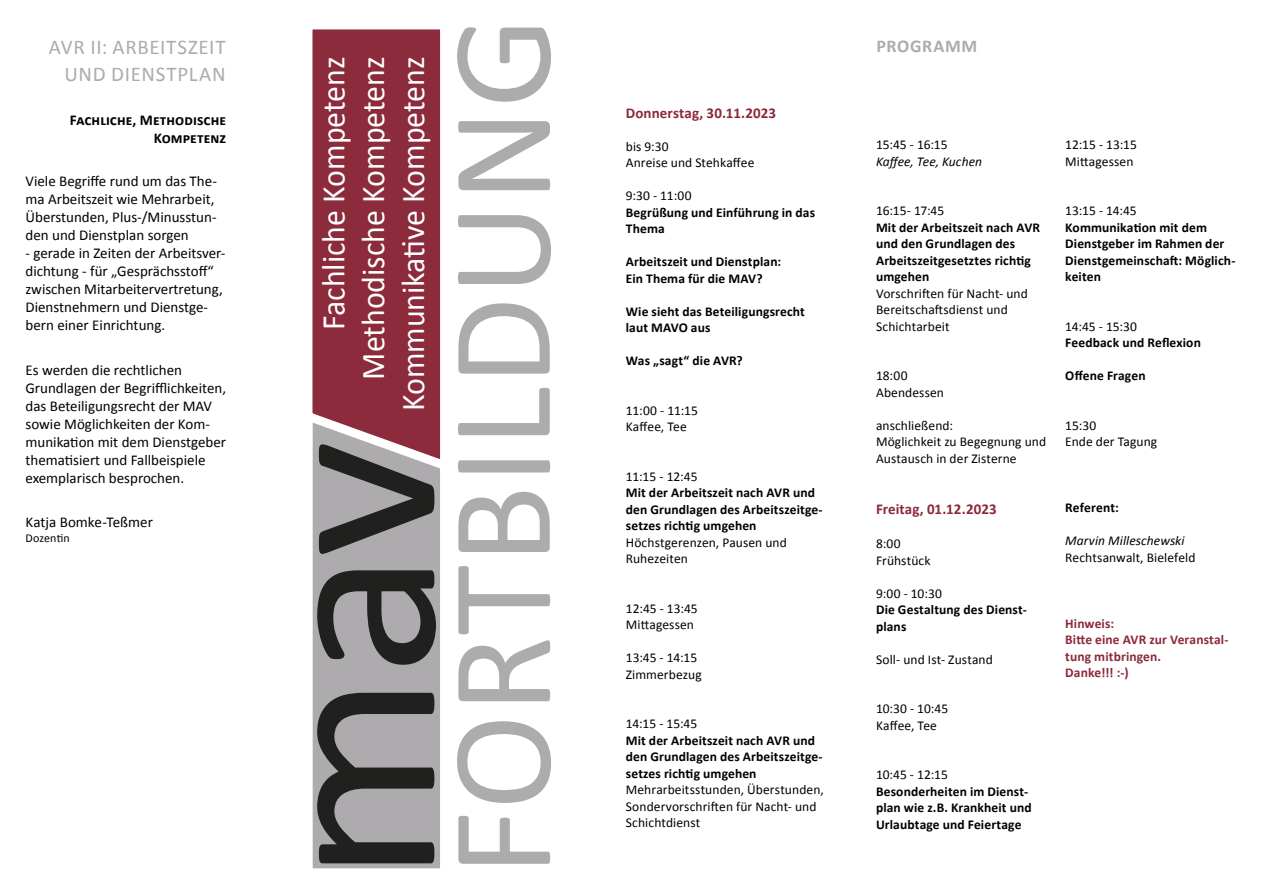
<style>
.page{position:relative;width:1263px;height:893px;background:#fff}
.page>*{position:absolute;margin:0;border:0;box-sizing:border-box;transform-origin:0 0}
.t1{font:246px "Calibri";color:#20201f;scale:1.06 1}
.t2{font:144.6px "Calibri";letter-spacing:.005em;color:#aeabae}
.t3{font:33.3px/39.9px "Calibri";color:#fff;text-align:right;scale:.96 1}
.t4{font:21px/27px "Calibri";letter-spacing:.035em;color:#adabad;text-align:right}
.t5{font:700 18px "Calibri";letter-spacing:.04em;color:#adabad}
.t6{font:15px/18px "Calibri";color:#000}
.t7{font:700 15px "Calibri";letter-spacing:.005em;color:#8b2939}
.t8{font:700 15px/18px "Calibri";letter-spacing:.005em;color:#000;text-align:right}
.t9{font:700 13.5px/16.5px "Calibri";letter-spacing:.01em;color:#000}
.t10{font:13.5px/16.5px "Calibri";letter-spacing:.005em;color:#000}
.t11{font:700 13.5px/16.5px "Calibri";letter-spacing:.01em;color:#8b2939}
.t12{font:italic 13.5px "Calibri";letter-spacing:.005em;color:#000}
.t13{font:12px "Calibri";letter-spacing:.01em;color:#000}
</style>
<div class="page">
<div style="left:308px;top:409px;width:136px;height:464px;background:#aeabae"></div>
<div style="left:304px;top:404px;width:145px;height:473px;border:9px solid #fff"></div>
<svg style="left:304px;top:29px;width:145px;height:449px"></svg>
<h3 class="t4" style="left:49px;top:33px;width:178px">AVR II: ARBEITSZEIT<br>UND DIENSTPLAN</h3>
<p class="t8" style="left:70px;top:110px;width:158px">Fachliche, Methodische<br>Kompetenz</p>
<p class="t6" style="left:26px;top:172px;width:193px">Viele Begriffe rund um das The&shy;ma Arbeitszeit wie Mehrarbeit,<br>Überstunden, Plus-/Minusstun&shy;den und Dienstplan sorgen</p>
<p class="t6" style="left:26px;top:244px;width:202px">- gerade in Zeiten der Arbeitsver&shy;dichtung - für „Gesprächsstoff“ zwischen Mitarbeitervertretung,<br>Dienstnehmern und Dienstge&shy;bern einer Einrichtung.</p>
<p class="t6" style="left:26px;top:360px;width:202px">Es werden die rechtlichen<br>Grundlagen der Begrifflichkeiten, das Beteiligungsrecht der MAV sowie Möglichkeiten der Kom&shy;munikation mit dem Dienstgeber thematisiert und Fallbeispiele exemplarisch besprochen.</p>
<p class="t6" style="left:26px;top:513px;width:129px">Katja Bomke-Teßmer</p>
<p class="t13" style="left:26px;top:530px;width:46px">Dozentin</p>
<h3 class="t3" style="left:312px;top:411px;width:371px;rotate:-90deg">Fachliche Kompetenz<br>Methodische Kompetenz<br>Kommunikative Kompetenz</h3>
<h1 class="t1" style="left:181px;top:883px;width:419px;rotate:-90deg">mav</h1>
<h2 class="t2" style="left:401px;top:876px;width:860px;rotate:-90deg">FORTBILDUNG</h2>
<p class="t7" style="left:626px;top:102px;width:152px">Donnerstag, 30.11.2023</p>
<p class="t10" style="left:626px;top:137px;width:130px">bis 9:30<br>Anreise und Stehkaffee</p>
<p class="t10" style="left:626px;top:187px;width:67px">9:30 - 11:00</p>
<p class="t9" style="left:626px;top:203px;width:191px">Begrüßung und Einführung in das<br>Thema</p>
<p class="t9" style="left:626px;top:253px;width:157px">Arbeitszeit und Dienstplan:<br>Ein Thema für die MAV?</p>
<p class="t9" style="left:626px;top:302px;width:181px">Wie sieht das Beteiligungsrecht laut MAVO aus</p>
<p class="t9" style="left:626px;top:352px;width:118px">Was „sagt“ die AVR?</p>
<p class="t10" style="left:626px;top:401px;width:74px">11:00 - 11:15<br>Kaffee, Tee</p>
<p class="t10" style="left:626px;top:467px;width:73px">11:15 - 12:45</p>
<p class="t9" style="left:626px;top:484px;width:198px">Mit der Arbeitszeit nach AVR und den Grundlagen des Arbeitszeitge&shy;setzes richtig umgehen</p>
<p class="t10" style="left:626px;top:533px;width:163px">Höchstgerenzen, Pausen und<br>Ruhezeiten</p>
<p class="t10" style="left:626px;top:599px;width:73px">12:45 - 13:45<br>Mittagessen</p>
<p class="t10" style="left:626px;top:649px;width:77px">13:45 - 14:15<br>Zimmerbezug</p>
<p class="t10" style="left:626px;top:715px;width:73px">14:15 - 15:45</p>
<p class="t9" style="left:626px;top:731px;width:198px">Mit der Arbeitszeit nach AVR und den Grundlagen des Arbeitszeitge&shy;setzes richtig umgehen</p>
<p class="t10" style="left:626px;top:781px;width:199px">Mehrarbeitsstunden, Überstunden,<br>Sondervorschriften für Nacht- und<br>Schichtdienst</p>
<h3 class="t5" style="left:876px;top:33px;width:102px">PROGRAMM</h3>
<p class="t10" style="left:876px;top:136px;width:73px">15:45 - 16:15</p>
<p class="t12" style="left:876px;top:152px;width:108px">Kaffee, Tee, Kuchen</p>
<p class="t10" style="left:876px;top:202px;width:70px">16:15- 17:45</p>
<p class="t9" style="left:876px;top:219px;width:166px">Mit der Arbeitszeit nach AVR und den Grundlagen des<br>Arbeitszeitgesetztes richtig umgehen</p>
<p class="t10" style="left:876px;top:285px;width:153px">Vorschriften für Nacht- und<br>Bereitschaftsdienst und<br>Schichtarbeit</p>
<p class="t10" style="left:876px;top:367px;width:70px">18:00<br>Abendessen</p>
<p class="t10" style="left:876px;top:417px;width:172px">anschließend:<br>Möglichkeit zu Begegnung und<br>Austausch in der Zisterne</p>
<p class="t7" style="left:876px;top:498px;width:122px">Freitag, 01.12.2023</p>
<p class="t10" style="left:876px;top:535px;width:56px">8:00<br>Frühstück</p>
<p class="t10" style="left:876px;top:585px;width:67px">9:00 - 10:30</p>
<p class="t9" style="left:876px;top:601px;width:152px">Die Gestaltung des Dienst&shy;plans</p>
<p class="t10" style="left:876px;top:651px;width:118px">Soll- und Ist- Zustand</p>
<p class="t10" style="left:876px;top:700px;width:74px">10:30 - 10:45<br>Kaffee, Tee</p>
<p class="t10" style="left:876px;top:766px;width:73px">10:45 - 12:15</p>
<p class="t9" style="left:876px;top:783px;width:157px">Besonderheiten im Dienst&shy;plan wie z.B. Krankheit und<br>Urlaubtage und Feiertage</p>
<p class="t10" style="left:1065px;top:136px;width:73px">12:15 - 13:15<br>Mittagessen</p>
<p class="t10" style="left:1065px;top:202px;width:73px">13:15 - 14:45</p>
<p class="t9" style="left:1065px;top:219px;width:172px">Kommunikation mit dem<br>Dienstgeber im Rahmen der<br>Dienstgemeinschaft: Möglich&shy;keiten</p>
<p class="t10" style="left:1065px;top:318px;width:73px">14:45 - 15:30</p>
<p class="t9" style="left:1065px;top:334px;width:137px">Feedback und Reflexion</p>
<p class="t9" style="left:1065px;top:367px;width:82px">Offene Fragen</p>
<p class="t10" style="left:1065px;top:417px;width:94px">15:30<br>Ende der Tagung</p>
<p class="t9" style="left:1065px;top:499px;width:55px">Referent:</p>
<p class="t12" style="left:1065px;top:532px;width:121px">Marvin Milleschewski</p>
<p class="t10" style="left:1065px;top:549px;width:132px">Rechtsanwalt, Bielefeld</p>
<p class="t11" style="left:1065px;top:615px;width:165px">Hinweis:<br>Bitte eine AVR zur Veranstal&shy;tung mitbringen.<br>Danke!!! :-)</p>
</div>
